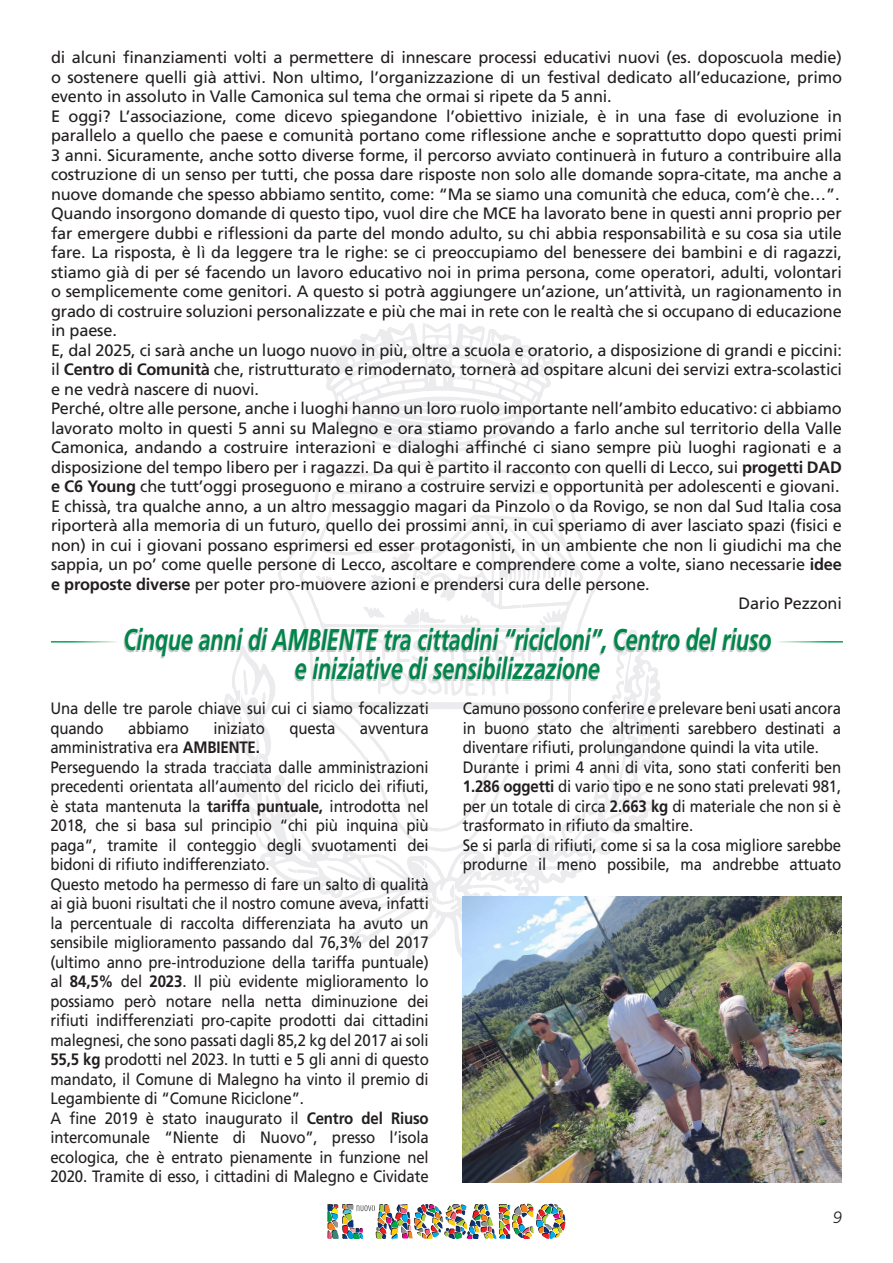
<style>
.page{position:relative;width:893px;height:1263px;background:#fff}
.page>*{position:absolute;margin:0;border:0;box-sizing:border-box;transform-origin:0 0}
.titoli{font:italic 700 30px "Frutiger LT Std";letter-spacing:-.01em;color:#00854a;scale:.72 1}
.testo{font:16.5px/19.5px "Frutiger LT Std";letter-spacing:-.01em;color:#231f20;text-align:justify}
.testo-2{font:16.5px/19.5px "Frutiger LT Std";letter-spacing:-.01em;color:#231f20;text-align:justify;scale:.91 1}
.t1{font:italic 300 16.5px "Frutiger LT Std";color:#231f20}
.s1{font-weight:700}
</style>
<div class="page">
<svg style="left:223px;top:630px;width:447px;height:331px"></svg>
<svg style="left:319px;top:323px;width:236px;height:129px"></svg>
<svg style="left:278px;top:457px;width:325px;height:394px"></svg>
<svg style="left:343px;top:639px;width:19px;height:23px"></svg>
<svg style="left:592px;top:837px;width:21px;height:19px"></svg>
<svg style="left:368px;top:574px;width:18px;height:11px"></svg>
<svg style="left:364px;top:607px;width:21px;height:11px"></svg>
<svg style="left:316px;top:576px;width:21px;height:11px"></svg>
<svg style="left:392px;top:552px;width:18px;height:11px"></svg>
<svg style="left:641px;top:675px;width:10px;height:37px"></svg>
<svg style="left:445px;top:639px;width:98px;height:23px"></svg>
<svg style="left:243px;top:669px;width:4px;height:26px"></svg>
<svg style="left:369px;top:638px;width:62px;height:25px"></svg>
<svg style="left:377px;top:671px;width:136px;height:25px"></svg>
<svg style="left:256px;top:739px;width:3px;height:14px"></svg>
<svg style="left:543px;top:616px;width:7px;height:7px"></svg>
<img style="left:327px;top:1203px;width:239px;height:36px">
<img style="left:463px;top:897px;width:379px;height:285px">
<p class="testo" style="left:51px;top:48px;width:792px">di alcuni finanziamenti volti a permettere di innescare processi educativi nuovi (es. doposcuola medie) o sostenere quelli già attivi. Non ultimo, l’organizzazione di un festival dedicato all’educazione, primo evento in assoluto in Valle Camonica sul tema che ormai si ripete da 5 anni.</p>
<p class="testo" style="left:51px;top:106px;width:792px">E oggi? L’associazione, come dicevo spiegandone l’obiettivo iniziale, è in una fase di evoluzione in parallelo a quello che paese e comunità portano come riflessione anche e soprattutto dopo questi primi 3 anni. Sicuramente, anche sotto diverse forme, il percorso avviato continuerà in futuro a contribuire alla costruzione di un senso per tutti, che possa dare risposte non solo alle domande sopra-citate, ma anche a nuove domande che spesso abbiamo sentito, come: “Ma se siamo una comunità che educa, com’è che…”.</p>
<p class="testo" style="left:51px;top:204px;width:792px">Quando insorgono domande di questo tipo, vuol dire che MCE ha lavorato bene in questi anni proprio per far emergere dubbi e riflessioni da parte del mondo adulto, su chi abbia responsabilità e su cosa sia utile fare. La risposta, è lì da leggere tra le righe: se ci preoccupiamo del benessere dei bambini e di ragazzi, stiamo già di per sé facendo un lavoro educativo noi in prima persona, come operatori, adulti, volontari o semplicemente come genitori. A questo si potrà aggiungere un’azione, un’attività, un ragionamento in grado di costruire soluzioni personalizzate e più che mai in rete con le realtà che si occupano di educazione in paese.</p>
<p class="testo" style="left:51px;top:340px;width:792px">E, dal 2025, ci sarà anche un luogo nuovo in più, oltre a scuola e oratorio, a disposizione di grandi e piccini: il <span class="s1">Centro di Comunità</span> che, ristrutturato e rimodernato, tornerà ad ospitare alcuni dei servizi extra-scolastici e ne vedrà nascere di nuovi.</p>
<p class="testo" style="left:51px;top:399px;width:792px">Perché, oltre alle persone, anche i luoghi hanno un loro ruolo importante nell’ambito educativo: ci abbiamo lavorato molto in questi 5 anni su Malegno e ora stiamo provando a farlo anche sul territorio della Valle Camonica, andando a costruire interazioni e dialoghi affinché ci siano sempre più luoghi ragionati e a disposizione del tempo libero per i ragazzi. Da qui è partito il racconto con quelli di Lecco, sui <span class="s1">progetti DAD e C6 Young</span> che tutt’oggi proseguono e mirano a costruire servizi e opportunità per adolescenti e giovani.</p>
<p class="testo" style="left:51px;top:496px;width:792px">E chissà, tra qualche anno, a un altro messaggio magari da Pinzolo o da Rovigo, se non dal Sud Italia cosa riporterà alla memoria di un futuro, quello dei prossimi anni, in cui speriamo di aver lasciato spazi (fisici e non) in cui i giovani possano esprimersi ed esser protagonisti, in un ambiente che non li giudichi ma che sappia, un po’ come quelle persone di Lecco, ascoltare e comprendere come a volte, siano necessarie <span class="s1">idee e proposte diverse</span> per poter pro-muovere azioni e prendersi cura delle persone.</p>
<p class="testo" style="left:739px;top:594px;width:105px">Dario Pezzoni</p>
<p class="titoli" style="left:123px;top:622px;width:902px">Cinque anni di AMBIENTE tra cittadini “ricicloni”, Centro del riuso</p>
<p class="titoli" style="left:295px;top:651px;width:425px">e iniziative di sensibilizzazione</p>
<p class="testo-2" style="left:50px;top:699px;width:417px">Una delle tre parole chiave sui cui ci siamo focalizzati quando</p>
<p class="testo-2" style="left:463px;top:699px;width:417px">Camuno possono conferire e prelevare beni usati ancora in buono stato che altrimenti sarebbero destinati a diventare rifiuti, prolungandone quindi la vita utile.</p>
<p class="testo-2" style="left:463px;top:757px;width:417px">Durante i primi 4 anni di vita, sono stati conferiti ben <span class="s1">1.286 oggetti</span> di vario tipo e ne sono stati prelevati 981, per un totale di circa <span class="s1">2.663 kg</span> di materiale che non si è trasformato in rifiuto da smaltire.</p>
<p class="testo-2" style="left:463px;top:835px;width:417px">Se si parla di rifiuti, come si sa la cosa migliore sarebbe produrne il meno possibile, ma andrebbe attuato</p>
<p class="testo-2" style="left:128px;top:718px;width:68px">abbiamo</p>
<p class="testo-2" style="left:214px;top:718px;width:58px">iniziato</p>
<p class="testo-2" style="left:289px;top:718px;width:52px">questa</p>
<p class="testo-2" style="left:360px;top:718px;width:77px">avventura</p>
<p class="testo-2" style="left:50px;top:738px;width:232px">amministrativa era <span class="s1">AMBIENTE.</span></p>
<p class="testo-2" style="left:50px;top:757px;width:417px">Perseguendo la strada tracciata dalle amministrazioni precedenti orientata all’aumento del riciclo dei rifiuti, è stata mantenuta la <span class="s1">tariffa puntuale,</span> introdotta nel 2018, che si basa sul principio “chi più inquina più paga”, tramite il conteggio degli svuotamenti dei bidoni di rifiuto indifferenziato.</p>
<p class="testo-2" style="left:50px;top:874px;width:417px">Questo metodo ha permesso di fare un salto di qualità ai già buoni risultati che il nostro comune aveva, infatti la percentuale di raccolta differenziata ha avuto un sensibile miglioramento passando dal 76,3% del 2017 (ultimo anno pre-introduzione della tariffa puntuale) al <span class="s1">84,5%</span> del <span class="s1">2023</span>. Il più evidente miglioramento lo possiamo però notare nella netta diminuzione dei rifiuti indifferenziati pro-capite prodotti dai cittadini malegnesi, che sono passati dagli 85,2 kg del 2017 ai soli <span class="s1">55,5 kg</span> prodotti nel 2023. In tutti e 5 gli anni di questo mandato, il Comune di Malegno ha vinto il premio di Legambiente di “Comune Riciclone”.</p>
<p class="testo-2" style="left:50px;top:1108px;width:417px">A fine 2019 è stato inaugurato il <span class="s1">Centro del Riuso </span>intercomunale “Niente di Nuovo”, presso l’isola ecologica, che è entrato pienamente in funzione nel 2020. Tramite di esso, i cittadini di Malegno e Cividate</p>
<p class="t1" style="left:833px;top:1208px;width:11px">9</p>
</div>
